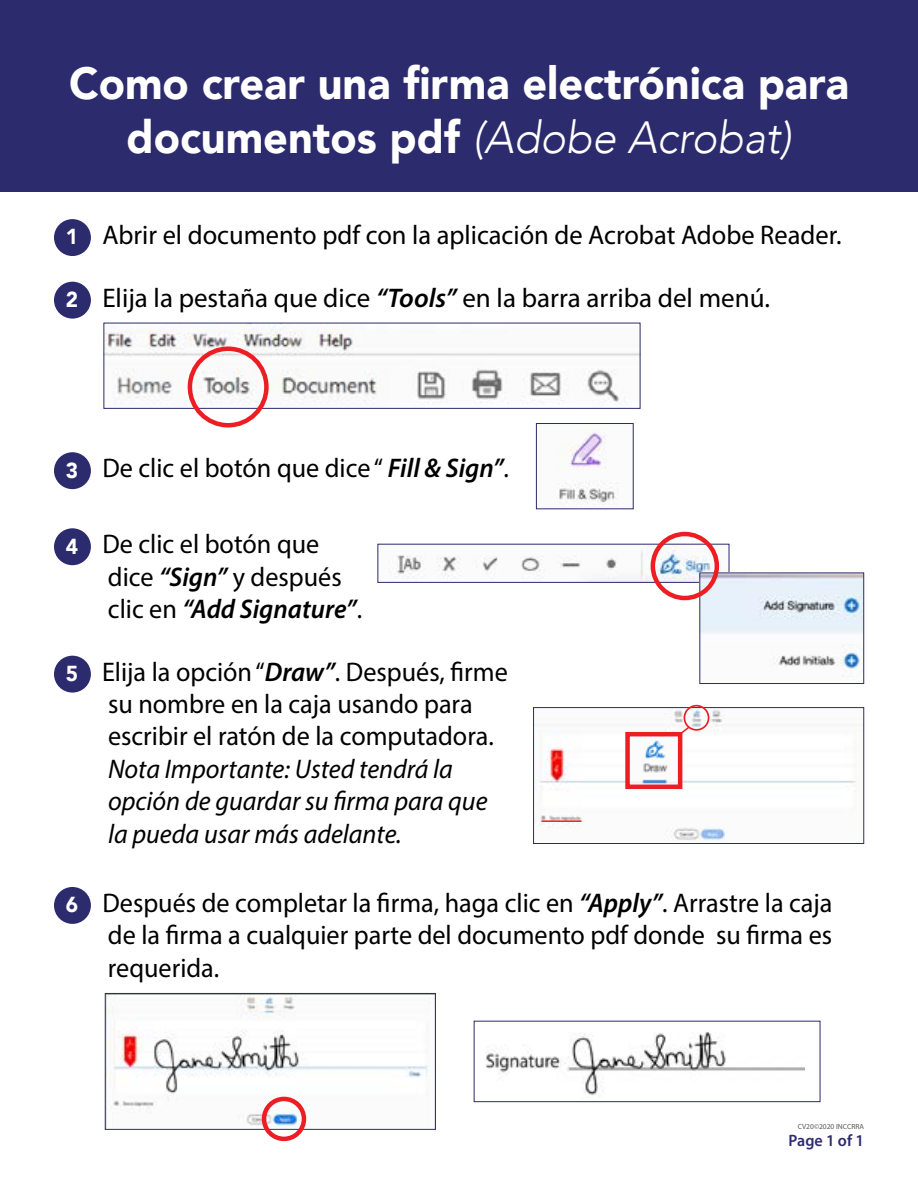
<style>
.page{position:relative;width:918px;height:1188px;background:#fff}
.page>*{position:absolute;margin:0;border:0;box-sizing:border-box;transform-origin:0 0}
.t1{font:900 45px/54px "Avenir";color:#fff;text-align:center;scale:.96 1}
.t2{font:27px/32.4px "Myriad Pro";color:#000}
.t3{font:italic 27px/32.4px "Myriad Pro";color:#000}
.t4{font:600 16.5px "Myriad Pro";color:#2c2b6d}
.t5{font:7.5px "Myriad Pro";color:#58595b}
.s1{font-weight:300;font-style:italic}
.s2{font-family:"Avenir";font-weight:900;font-size:21.6px;color:#fff}
.s3{font-weight:600;font-style:italic}
.s4{font-size:7.35px}
</style>
<div class="page">
<div style="left:0;top:0;width:918px;height:191px;background:#2c2b6d"></div>
<div style="left:54px;top:219px;width:37px;height:37px;background:#2c2b6d;border-radius:50%"></div>
<div style="left:54px;top:282px;width:37px;height:37px;background:#2c2b6d;border-radius:50%"></div>
<div style="left:54px;top:452px;width:37px;height:37px;background:#2c2b6d;border-radius:50%"></div>
<div style="left:54px;top:528px;width:37px;height:37px;background:#2c2b6d;border-radius:50%"></div>
<div style="left:54px;top:656px;width:37px;height:37px;background:#2c2b6d;border-radius:50%"></div>
<div style="left:54px;top:887px;width:37px;height:37px;background:#2c2b6d;border-radius:50%"></div>
<img style="left:106px;top:325px;width:532px;height:82px">
<div style="left:104px;top:323px;width:536px;height:86px;border:1px solid #2c2b6d"></div>
<div style="left:188px;top:346px;width:81px;height:81px;border:4px solid #ed1d24;border-radius:50%"></div>
<img style="left:558px;top:425px;width:60px;height:80px">
<div style="left:536px;top:423px;width:98px;height:86px;border:1px solid #2c2b6d"></div>
<img style="left:395px;top:546px;width:332px;height:35px">
<div style="left:377px;top:544px;width:352px;height:39px;border:1px solid #2c2b6d"></div>
<img style="left:701px;top:575px;width:161px;height:102px">
<div style="left:699px;top:573px;width:165px;height:111px;border:1px solid #2c2b6d"></div>
<div style="left:651px;top:532px;width:68px;height:68px;border:4px solid #ed1d24;border-radius:50%"></div>
<img style="left:535px;top:709px;width:322px;height:132px">
<div style="left:533px;top:707px;width:331px;height:137px;border:1px solid #2c2b6d"></div>
<div style="left:684px;top:705px;width:25px;height:26px;border:2px solid #ed1d24;border-radius:50%"></div>
<svg style="left:671px;top:725px;width:20px;height:17px"></svg>
<img style="left:630px;top:737px;width:47px;height:47px">
<div style="left:625px;top:732px;width:57px;height:57px;border:4px solid #ed1d24"></div>
<hr style="left:541px;top:820px;width:41px;height:2px;background:#ed1d24">
<img style="left:107px;top:996px;width:322px;height:132px">
<div style="left:105px;top:993px;width:331px;height:137px;border:1px solid #2c2b6d"></div>
<div style="left:262px;top:1097px;width:44px;height:44px;border:4px solid #ed1d24;border-radius:50%"></div>
<img style="left:486px;top:1032px;width:318px;height:64px">
<div style="left:474px;top:1021px;width:346px;height:81px;border:1px solid #2c2b6d"></div>
<h1 class="t1" style="left:69px;top:55px;width:814px">Como crear una firma electrónica para documentos pdf <span class="s1">(Adobe Acrobat)</span></h1>
<p class="t2" style="left:66px;top:218px;width:777px"><span class="s2">1</span> Abrir el documento pdf con la aplicación de Acrobat Adobe Reader.</p>
<p class="t2" style="left:66px;top:281px;width:706px"><span class="s2">2</span> Elija la pestaña que dice <span class="s3">“Tools”</span> en la barra arriba del menú.</p>
<p class="t2" style="left:66px;top:451px;width:445px"><span class="s2">3</span> De clic el botón que dice “ <span class="s3">Fill &amp; Sign”</span>.</p>
<p class="t2" style="left:108px;top:528px;width:256px;text-indent:-42px"><span class="s2">4</span> De clic el botón que dice <span class="s3">“Sign”</span> y después clic en <span class="s3">“Add Signature”</span>.</p>
<p class="t2" style="left:108px;top:655px;width:401px;text-indent:-42px"><span class="s2">5</span> Elija la opción “<span class="s3">Draw”</span>. Después, firme su nombre en la caja usando para escribir el ratón de la computadora.</p>
<p class="t3" style="left:108px;top:752px;width:381px">Nota Importante: Usted tendrá la opción de guardar su firma para que la pueda usar más adelante.</p>
<p class="t2" style="left:108px;top:886px;width:726px;text-align:justify;text-indent:-42px"><span class="s2">6</span> Después de completar la firma, haga clic en <span class="s3">“Apply”</span>. Arrastre la caja de la firma a cualquier parte del documento pdf donde su firma es requerida.</p>
<p class="t5" style="left:798px;top:1122px;width:68px">CV20©2020 <span class="s4">INCCRRA</span></p>
<p class="t4" style="left:789px;top:1130px;width:77px">Page 1 of 1</p>
</div>
